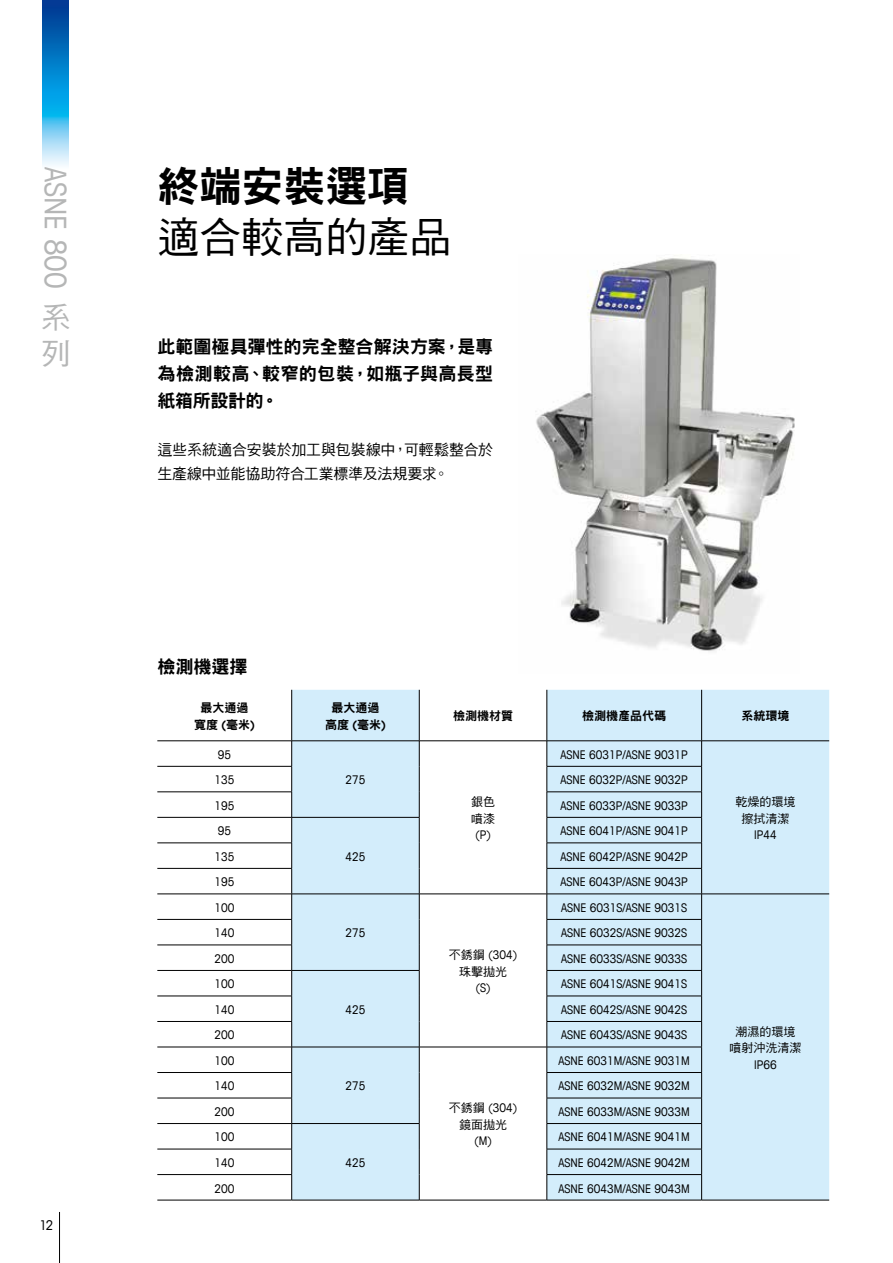
<style>
.page{position:relative;width:893px;height:1263px;background:#fff}
.page>*{position:absolute;margin:0;border:0;box-sizing:border-box;transform-origin:0 0}
.t1{font:42px "DF Hei Std W5";color:#000}
.t2{font:42px "DF Hei Std W9";color:#000}
.t3{font:condensed 30px "Avant Garde Com";color:#b5b6b6}
.t4{font:30px/36px "DF Hei Std W5";color:#b5b6b6}
.t5{font:18px/27px "DF Hei Std W9";letter-spacing:.005em;color:#000;text-align:justify}
.t6{font:15px/24px "DF Hei Std W5";letter-spacing:-.01em;color:#000}
.t7{font:condensed 13.5px "Avant Garde Com";color:#000}
.t8{font:condensed 12px "Avant Garde Com";color:#000}
.t9{font:12px/16.5px "DF Hei Std W9";color:#000;text-align:center}
.t10{font:12px/16.5px "DF Hei Std W5";color:#000;text-align:center}
.s1{font-family:"Avant Garde Com";font-weight:700;font-stretch:condensed}
.s2{font-family:"DF Hei Std W5";font-stretch:normal}
</style>
<div class="page">
<hr style="left:59px;top:1212px;width:1px;height:51px;background:#000">
<img style="left:535px;top:258px;width:260px;height:393px">
<svg style="left:157px;top:741px;width:134px;height:459px"></svg>
<svg style="left:292px;top:690px;width:537px;height:510px;fill:#d3edfb"></svg>
<hr style="left:292px;top:1200px;width:127px;height:1px;background:#000">
<hr style="left:419px;top:1200px;width:128px;height:1px;background:#000">
<hr style="left:702px;top:1200px;width:127px;height:1px;background:#000">
<hr style="left:291px;top:690px;width:1px;height:51px;background:#000">
<hr style="left:419px;top:690px;width:1px;height:51px;background:#000">
<hr style="left:547px;top:690px;width:1px;height:51px;background:#000">
<hr style="left:701px;top:690px;width:1px;height:51px;background:#000">
<hr style="left:157px;top:740px;width:135px;height:1px;background:#000">
<hr style="left:292px;top:740px;width:127px;height:1px;background:#000">
<hr style="left:419px;top:740px;width:128px;height:1px;background:#000">
<hr style="left:547px;top:740px;width:155px;height:1px;background:#000">
<hr style="left:702px;top:740px;width:127px;height:1px;background:#000">
<hr style="left:157px;top:766px;width:135px;height:1px;background:#000">
<hr style="left:547px;top:766px;width:155px;height:1px;background:#000">
<hr style="left:157px;top:791px;width:135px;height:1px;background:#000">
<hr style="left:547px;top:791px;width:155px;height:1px;background:#000">
<hr style="left:157px;top:817px;width:135px;height:1px;background:#000">
<hr style="left:292px;top:817px;width:127px;height:1px;background:#000">
<hr style="left:547px;top:817px;width:155px;height:1px;background:#000">
<hr style="left:157px;top:843px;width:135px;height:1px;background:#000">
<hr style="left:547px;top:843px;width:155px;height:1px;background:#000">
<hr style="left:157px;top:868px;width:135px;height:1px;background:#000">
<hr style="left:547px;top:868px;width:155px;height:1px;background:#000">
<hr style="left:157px;top:894px;width:135px;height:1px;background:#000">
<hr style="left:292px;top:894px;width:127px;height:1px;background:#000">
<hr style="left:419px;top:894px;width:128px;height:1px;background:#000">
<hr style="left:547px;top:894px;width:155px;height:1px;background:#000">
<hr style="left:702px;top:894px;width:127px;height:1px;background:#000">
<hr style="left:157px;top:919px;width:135px;height:1px;background:#000">
<hr style="left:547px;top:919px;width:155px;height:1px;background:#000">
<hr style="left:157px;top:945px;width:135px;height:1px;background:#000">
<hr style="left:547px;top:945px;width:155px;height:1px;background:#000">
<hr style="left:157px;top:970px;width:135px;height:1px;background:#000">
<hr style="left:292px;top:970px;width:127px;height:1px;background:#000">
<hr style="left:547px;top:970px;width:155px;height:1px;background:#000">
<hr style="left:157px;top:996px;width:135px;height:1px;background:#000">
<hr style="left:547px;top:996px;width:155px;height:1px;background:#000">
<hr style="left:157px;top:1021px;width:135px;height:1px;background:#000">
<hr style="left:547px;top:1021px;width:155px;height:1px;background:#000">
<hr style="left:157px;top:1047px;width:135px;height:1px;background:#000">
<hr style="left:292px;top:1047px;width:127px;height:1px;background:#000">
<hr style="left:419px;top:1047px;width:128px;height:1px;background:#000">
<hr style="left:547px;top:1047px;width:155px;height:1px;background:#000">
<hr style="left:157px;top:1072px;width:135px;height:1px;background:#000">
<hr style="left:547px;top:1072px;width:155px;height:1px;background:#000">
<hr style="left:157px;top:1098px;width:135px;height:1px;background:#000">
<hr style="left:547px;top:1098px;width:155px;height:1px;background:#000">
<hr style="left:157px;top:1123px;width:135px;height:1px;background:#000">
<hr style="left:292px;top:1123px;width:127px;height:1px;background:#000">
<hr style="left:547px;top:1123px;width:155px;height:1px;background:#000">
<hr style="left:157px;top:1149px;width:135px;height:1px;background:#000">
<hr style="left:547px;top:1149px;width:155px;height:1px;background:#000">
<hr style="left:157px;top:1174px;width:135px;height:1px;background:#000">
<svg style="left:291px;top:741px;width:1px;height:459px"></svg>
<svg style="left:419px;top:741px;width:1px;height:459px"></svg>
<hr style="left:547px;top:1174px;width:155px;height:1px;background:#000">
<svg style="left:547px;top:741px;width:1px;height:459px"></svg>
<svg style="left:701px;top:741px;width:1px;height:459px"></svg>
<hr style="left:157px;top:1200px;width:135px;height:1px;background:#000">
<hr style="left:547px;top:1200px;width:155px;height:1px;background:#000">
<img style="left:43px;top:0;width:25px;height:166px">
<h2 class="t3" style="left:74px;top:167px;width:123px;rotate:90deg">ASNE 800</h2>
<h2 class="t4" style="left:41px;top:299px;width:31px">系列</h2>
<p class="t7" style="left:39px;top:1217px;width:15px">12</p>
<h1 class="t2" style="left:157px;top:163px;width:253px">終端安裝選項</h1>
<h1 class="t1" style="left:157px;top:214px;width:295px">適合較高的產品</h1>
<h3 class="t5" style="left:157px;top:333px;width:337px">此範圍極具彈性的完全整合解決方案，是專為檢測較高、較窄的包裝，如瓶子與高長型紙箱所設計的。</h3>
<p class="t6" style="left:157px;top:438px;width:337px">這些系統適合安裝於加工與包裝線中，可輕鬆整合於生產線中並能協助符合工業標準及法規要求。</p>
<h3 class="t5" style="left:157px;top:652px;width:92px">檢測機選擇</h3>
<p class="t9" style="left:194px;top:699px;width:62px">最大通過寬度 <span class="s1">(</span>毫米<span class="s1">)</span></p>
<p class="t9" style="left:325px;top:699px;width:62px">最大通過高度 <span class="s1">(</span>毫米<span class="s1">)</span></p>
<p class="t9" style="left:453px;top:708px;width:61px">檢測機材質</p>
<p class="t9" style="left:582px;top:708px;width:85px">檢測機產品代碼</p>
<p class="t9" style="left:741px;top:708px;width:49px">系統環境</p>
<p class="t8" style="left:218px;top:747px;width:15px">95</p>
<p class="t8" style="left:345px;top:772px;width:22px">275</p>
<p class="t10" style="left:471px;top:793px;width:25px;text-align:left">銀色噴漆</p>
<p class="t8" style="left:475px;top:827px;width:18px">(P)</p>
<p class="t8" style="left:560px;top:747px;width:129px">ASNE 6031P/ASNE 9031P</p>
<p class="t8" style="left:214px;top:772px;width:22px">135</p>
<p class="t8" style="left:560px;top:772px;width:129px">ASNE 6032P/ASNE 9032P</p>
<p class="t8" style="left:214px;top:798px;width:22px">195</p>
<p class="t8" style="left:560px;top:798px;width:129px">ASNE 6033P/ASNE 9033P</p>
<p class="t8" style="left:218px;top:823px;width:15px">95</p>
<p class="t8" style="left:345px;top:849px;width:22px">425</p>
<p class="t10" style="left:735px;top:793px;width:61px">乾燥的環境擦拭清潔</p>
<p class="t8" style="left:754px;top:827px;width:24px">IP44</p>
<p class="t8" style="left:560px;top:823px;width:129px">ASNE 6041P/ASNE 9041P</p>
<p class="t8" style="left:214px;top:849px;width:22px">135</p>
<p class="t8" style="left:560px;top:849px;width:129px">ASNE 6042P/ASNE 9042P</p>
<p class="t8" style="left:214px;top:874px;width:22px">195</p>
<p class="t8" style="left:560px;top:874px;width:129px">ASNE 6043P/ASNE 9043P</p>
<p class="t8" style="left:214px;top:900px;width:22px">100</p>
<p class="t8" style="left:345px;top:926px;width:22px">275</p>
<p class="t8" style="left:449px;top:947px;width:70px"><span class="s2">不銹鋼</span> (304)</p>
<p class="t10" style="left:459px;top:963px;width:49px">珠擊拋光</p>
<p class="t8" style="left:475px;top:980px;width:17px">(S)</p>
<p class="t8" style="left:561px;top:900px;width:128px">ASNE 6031S/ASNE 9031S</p>
<p class="t8" style="left:214px;top:926px;width:22px">140</p>
<p class="t8" style="left:561px;top:926px;width:128px">ASNE 6032S/ASNE 9032S</p>
<p class="t8" style="left:214px;top:951px;width:22px">200</p>
<p class="t8" style="left:561px;top:951px;width:128px">ASNE 6033S/ASNE 9033S</p>
<p class="t8" style="left:214px;top:977px;width:22px">100</p>
<p class="t8" style="left:345px;top:1002px;width:22px">425</p>
<p class="t8" style="left:561px;top:977px;width:128px">ASNE 6041S/ASNE 9041S</p>
<p class="t8" style="left:214px;top:1002px;width:22px">140</p>
<p class="t8" style="left:561px;top:1002px;width:128px">ASNE 6042S/ASNE 9042S</p>
<p class="t8" style="left:214px;top:1028px;width:22px">200</p>
<p class="t8" style="left:561px;top:1028px;width:128px">ASNE 6043S/ASNE 9043S</p>
<p class="t8" style="left:214px;top:1053px;width:22px">100</p>
<p class="t8" style="left:345px;top:1079px;width:22px">275</p>
<p class="t8" style="left:449px;top:1100px;width:70px"><span class="s2">不銹鋼</span> (304)</p>
<p class="t10" style="left:459px;top:1116px;width:49px">鏡面拋光</p>
<p class="t8" style="left:474px;top:1133px;width:19px">(M)</p>
<p class="t10" style="left:729px;top:1023px;width:73px">潮濕的環境噴射沖洗清潔</p>
<p class="t8" style="left:754px;top:1057px;width:24px">IP66</p>
<p class="t8" style="left:558px;top:1053px;width:133px">ASNE 6031M/ASNE 9031M</p>
<p class="t8" style="left:214px;top:1079px;width:22px">140</p>
<p class="t8" style="left:558px;top:1079px;width:133px">ASNE 6032M/ASNE 9032M</p>
<p class="t8" style="left:214px;top:1104px;width:22px">200</p>
<p class="t8" style="left:558px;top:1104px;width:133px">ASNE 6033M/ASNE 9033M</p>
<p class="t8" style="left:214px;top:1130px;width:22px">100</p>
<p class="t8" style="left:345px;top:1155px;width:22px">425</p>
<p class="t8" style="left:558px;top:1130px;width:133px">ASNE 6041M/ASNE 9041M</p>
<p class="t8" style="left:214px;top:1155px;width:22px">140</p>
<p class="t8" style="left:558px;top:1155px;width:133px">ASNE 6042M/ASNE 9042M</p>
<p class="t8" style="left:214px;top:1181px;width:22px">200</p>
<p class="t8" style="left:558px;top:1181px;width:133px">ASNE 6043M/ASNE 9043M</p>
</div>
